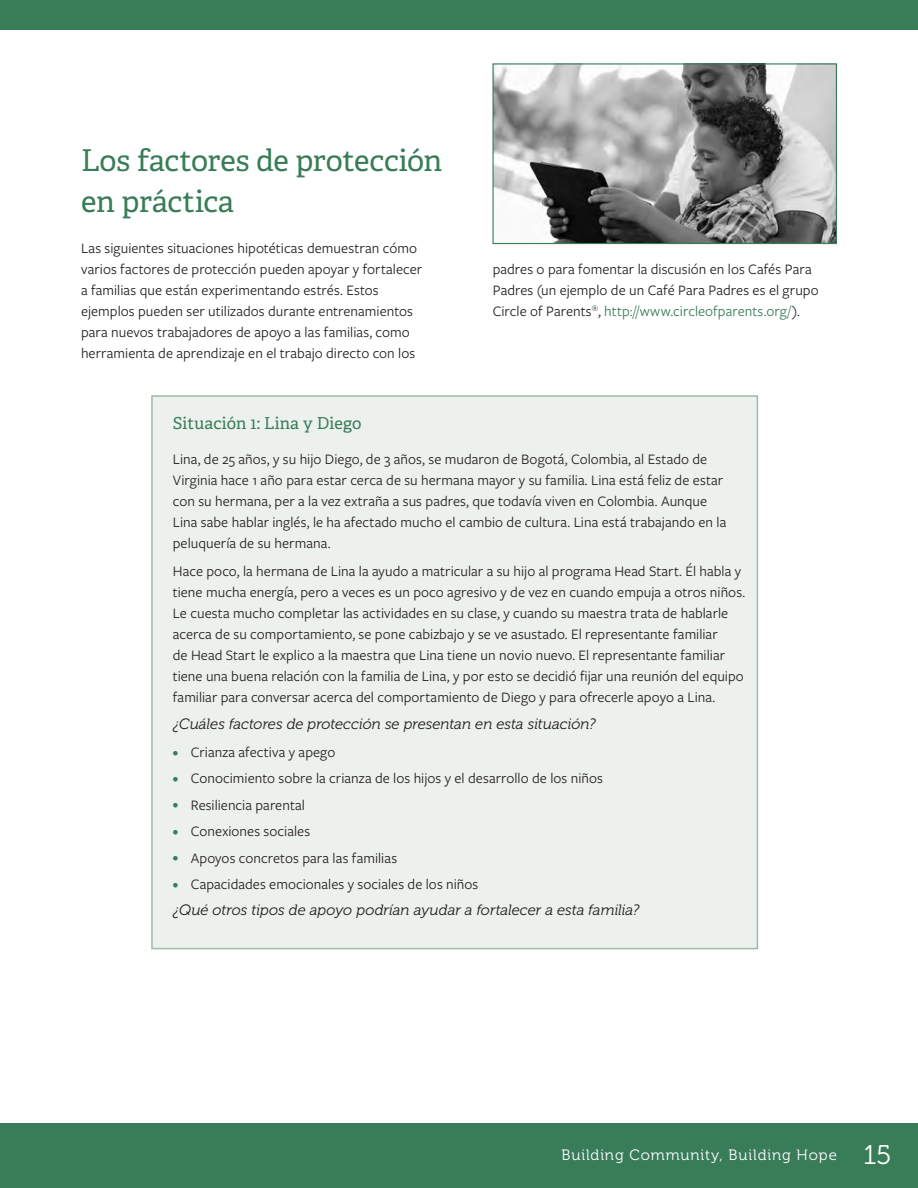
<style>
.page{position:relative;width:918px;height:1188px;background:#fff}
.page>*{position:absolute;margin:0;border:0;box-sizing:border-box;transform-origin:0 0}
.t1{font:30px/40.5px "Adelle PE";letter-spacing:-.01em;color:#387c58}
.t2{font:16.5px "Adelle PE";letter-spacing:.01em;color:#387c58}
.t3{font:15px/21px "Freight Sans Pro";letter-spacing:.005em;color:#231f20}
.t4{font:italic 15px "Museo 300";color:#231f20}
.t5{font:15px "Museo 300";letter-spacing:.06em;color:#fff}
.s1{color:#387c58}
.s2{font-size:12px;color:#387c58}
.s3{font-size:27px}
</style>
<div class="page">
<div style="left:1px;top:1123px;width:917px;height:65px;background:#387c58"></div>
<hr style="left:0;top:1123px;width:1px;height:65px;background:#387c58">
<div style="left:1px;top:0;width:917px;height:29px;background:#387c58"></div>
<svg style="left:0;top:0;width:1px;height:29px"></svg>
<div style="left:151px;top:395px;width:607px;height:554px;background:#edf1ed;border:2px solid #9cbca8"></div>
<img style="left:494px;top:65px;width:341px;height:177px">
<div style="left:492px;top:63px;width:345px;height:181px;border:1px solid #387c58"></div>
<h2 class="t1" style="left:81px;top:139px;width:363px">Los factores de protección en práctica</h2>
<p class="t3" style="left:81px;top:237px;width:343px">Las siguientes situaciones hipotéticas demuestran cómo varios factores de protección pueden apoyar y fortalecer a familias que están experimentando estrés. Estos ejemplos pueden ser utilizados durante entrenamientos para nuevos trabajadores de apoyo a las familias, como herramienta de aprendizaje en el trabajo directo con los</p>
<p class="t3" style="left:493px;top:258px;width:327px">padres o para fomentar la discusión en los Cafés Para<br>Padres (un ejemplo de un Café Para Padres es el grupo<br>Circle of Parents<sup>®</sup>, <span class="s1">http://www.circleofparents.org/</span>).</p>
<p class="t2" style="left:173px;top:411px;width:190px">Situación 1: Lina y Diego</p>
<p class="t3" style="left:173px;top:448px;width:555px">Lina, de 25 años, y su hijo Diego, de 3 años, se mudaron de Bogotá, Colombia, al Estado de Virginia hace 1 año para estar cerca de su hermana mayor y su familia. Lina está feliz de estar con su hermana, per a la vez extraña a sus padres, que todavía viven en Colombia. Aunque Lina sabe hablar inglés, le ha afectado mucho el cambio de cultura. Lina está trabajando en la peluquería de su hermana.</p>
<p class="t3" style="left:173px;top:560px;width:574px">Hace poco, la hermana de Lina la ayudo a matricular a su hijo al programa Head Start. Él habla y tiene mucha energía, pero a veces es un poco agresivo y de vez en cuando empuja a otros niños.<br>Le cuesta mucho completar las actividades en su clase, y cuando su maestra trata de hablarle acerca de su comportamiento, se pone cabizbajo y se ve asustado. El representante familiar<br>de Head Start le explico a la maestra que Lina tiene un novio nuevo. El representante familiar tiene una buena relación con la familia de Lina, y por esto se decidió fijar una reunión del equipo familiar para conversar acerca del comportamiento de Diego y para ofrecerle apoyo a Lina.</p>
<p class="t4" style="left:173px;top:716px;width:425px">¿Cuáles factores de protección se presentan en esta situación?</p>
<p class="t3" style="left:173px;top:741px;width:164px"><span class="s2">•</span> Crianza afectiva y apego</p>
<p class="t3" style="left:173px;top:767px;width:432px"><span class="s2">•</span> Conocimiento sobre la crianza de los hijos y el desarrollo de los niños</p>
<p class="t3" style="left:173px;top:794px;width:134px"><span class="s2">•</span> Resiliencia parental</p>
<p class="t3" style="left:173px;top:820px;width:139px"><span class="s2">•</span> Conexiones sociales</p>
<p class="t3" style="left:173px;top:847px;width:226px"><span class="s2">•</span> Apoyos concretos para las familias</p>
<p class="t3" style="left:173px;top:873px;width:307px"><span class="s2">•</span> Capacidades emocionales y sociales de los niños</p>
<p class="t4" style="left:173px;top:902px;width:468px">¿Qué otros tipos de apoyo podrían ayudar a fortalecer a esta familia?</p>
<p class="t5" style="left:561px;top:1146px;width:332px">Building Community, Building Hope <span class="s3">15</span></p>
</div>
